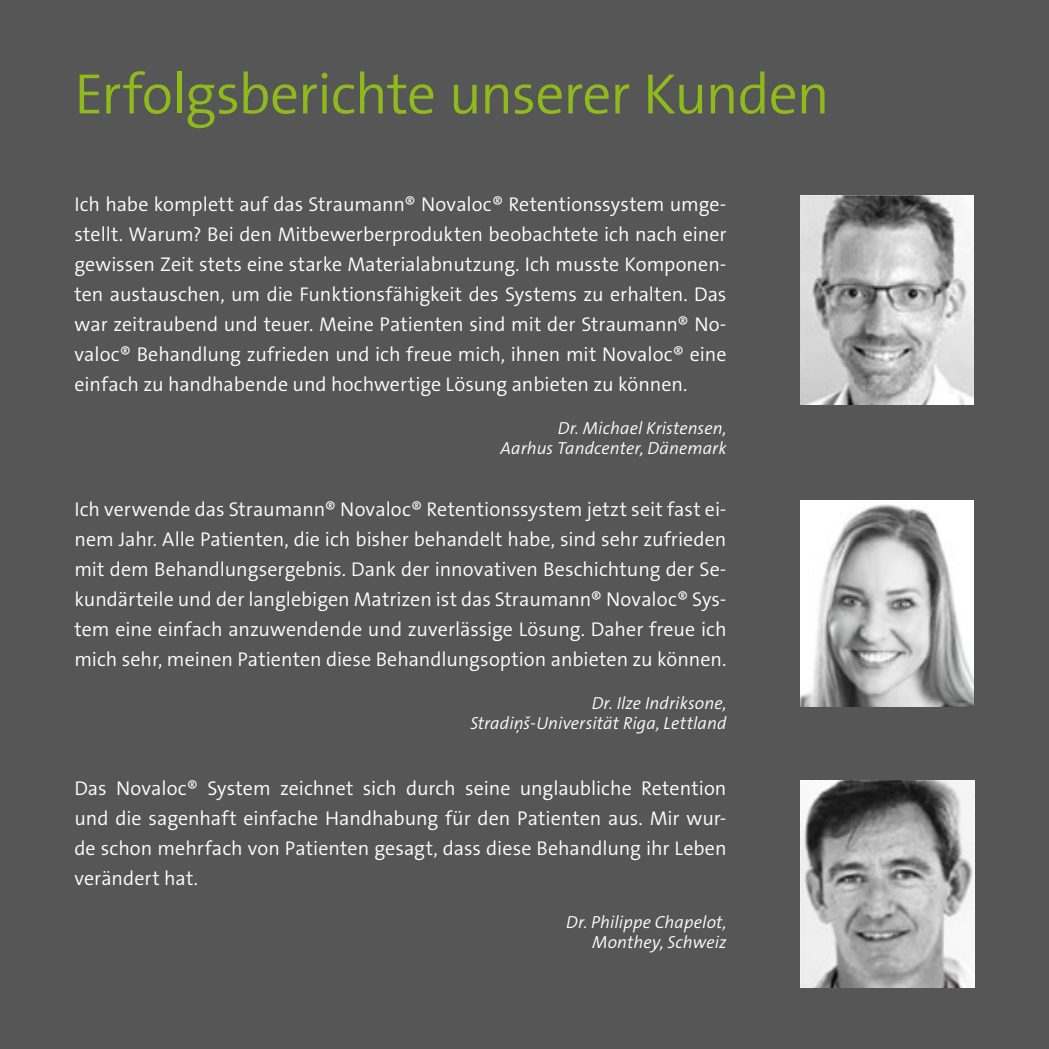
<style>
.page{position:relative;width:1049px;height:1049px;background:#565656}
.page>*{position:absolute;margin:0;border:0;box-sizing:border-box;transform-origin:0 0}
.t1{font:57.5px "The Sans LP4 Se Lig";letter-spacing:-.02em;color:#8fba1c}
.t2{font:20px/30px "The Sans LP4 Se Lig";color:#fff;text-align:justify}
.t3{font:17.5px/20px "The Sans LP4 Se Lig IT";letter-spacing:.005em;color:#fff;text-align:right}
</style>
<div class="page">
<img style="left:800px;top:196px;width:174px;height:208px">
<img style="left:801px;top:780px;width:173px;height:207px">
<img style="left:801px;top:501px;width:173px;height:206px">
<h1 class="t1" style="left:74px;top:57px;width:757px">Erfolgsberichte unserer Kunden</h1>
<p class="t2" style="left:74px;top:189px;width:653px">Ich habe komplett auf das Straumann® Novaloc® Retentionssystem umge&shy;stellt. Warum? Bei den Mitbewerberprodukten beobachtete ich nach einer gewissen Zeit stets eine starke Materialabnutzung. Ich musste Komponen&shy;ten austauschen, um die Funktionsfähigkeit des Systems zu erhalten. Das war zeitraubend und teuer. Meine Patienten sind mit der Straumann® No&shy;valoc® Behandlung zufrieden und ich freue mich, ihnen mit Novaloc® eine einfach zu handhabende und hochwertige Lösung anbieten zu können.</p>
<p class="t3" style="left:500px;top:418px;width:227px">Dr. Michael Kristensen,<br>Aarhus Tandcenter, Dänemark</p>
<p class="t2" style="left:74px;top:494px;width:654px">Ich verwende das Straumann® Novaloc® Retentionssystem jetzt seit fast ei&shy;nem Jahr. Alle Patienten, die ich bisher behandelt habe, sind sehr zufrieden mit dem Behandlungsergebnis. Dank der innovativen Beschichtung der Se&shy;kundärteile und der langlebigen Matrizen ist das Straumann® Novaloc® Sys&shy;tem eine einfach anzuwendende und zuverlässige Lösung. Daher freue ich mich sehr, meinen Patienten diese Behandlungsoption anbieten zu können.</p>
<p class="t3" style="left:470px;top:693px;width:258px">Dr. Ilze Indriksone,<br>Stradiņš-Universität Riga, Lettland</p>
<p class="t2" style="left:74px;top:774px;width:654px">Das Novaloc® System zeichnet sich durch seine unglaubliche Retention und die sagenhaft einfache Handhabung für den Patienten aus. Mir wur&shy;de schon mehrfach von Patienten gesagt, dass diese Behandlung ihr Leben verändert hat.</p>
<p class="t3" style="left:566px;top:913px;width:162px">Dr. Philippe Chapelot,<br>Monthey, Schweiz</p>
</div>
